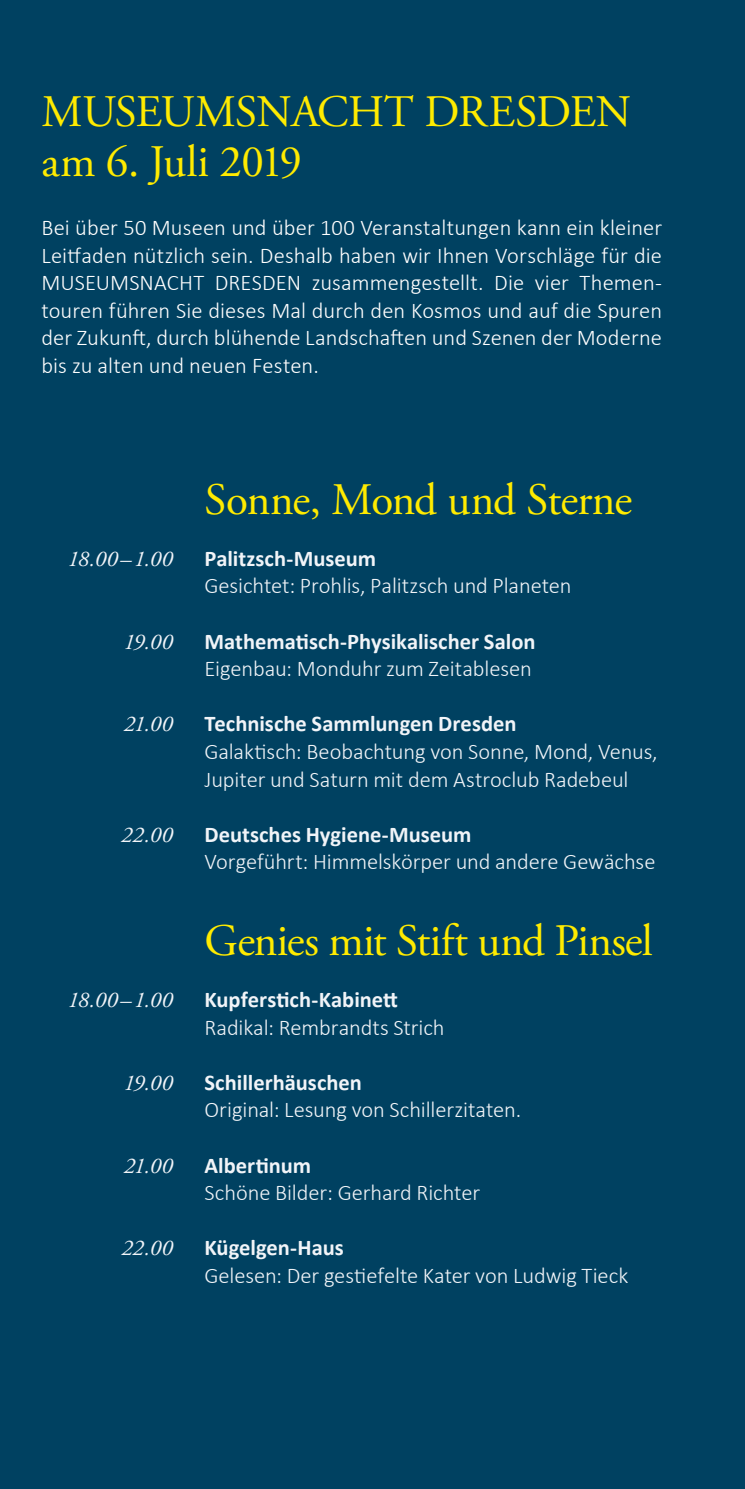
<style>
.page{position:relative;width:745px;height:1489px;background:#fff}
.page>*{position:absolute;margin:0;border:0;box-sizing:border-box;transform-origin:0 0}
.t1{font:45px/50px "Adobe Garamond Pro";letter-spacing:-.02em;color:#ffeb00}
.t2{font:300 22.5px/27.5px "Calibri";letter-spacing:-.005em;color:#f1f4f8}
.t3{font:300 22.5px/27.5px "Calibri";letter-spacing:.005em;color:#fff;text-align:justify}
.t4{font:700 22.5px "Calibri";color:#f1f4f8}
.t5{font:italic 22.5px "Adobe Garamond Pro";letter-spacing:.025em;color:#f1f4f8}
</style>
<div class="page">
<div style="left:0;top:0;width:744px;height:1488px;background:#004161"></div>
<h1 class="t1" style="left:41px;top:88px;width:590px">MUSEUMSNACHT DRESDEN am 6. Juli 2019</h1>
<p class="t3" style="left:41px;top:213px;width:622px">Bei über 50 Museen und über 100 Veranstaltungen kann ein kleiner Leitfaden nützlich sein. Deshalb haben wir Ihnen Vorschläge für die MUSEUMSNACHT DRESDEN zusammengestellt. Die vier Themen&shy;touren führen Sie dieses Mal durch den Kosmos und auf die Spuren der Zukunft, durch blühende Landschaften und Szenen der Moderne bis zu alten und neuen Festen.</p>
<h1 class="t1" style="left:204px;top:476px;width:429px">Sonne, Mond und Sterne</h1>
<p class="t5" style="left:67px;top:545px;width:107px">18.00–1.00</p>
<p class="t4" style="left:204px;top:542px;width:173px">Palitzsch-Museum</p>
<p class="t2" style="left:204px;top:572px;width:368px">Gesichtet: Prohlis, Palitzsch und Planeten</p>
<p class="t5" style="left:123px;top:628px;width:51px">19.00</p>
<p class="t4" style="left:204px;top:625px;width:332px">Mathematisch-Physikalischer Salon</p>
<p class="t2" style="left:204px;top:654px;width:328px">Eigenbau: Monduhr zum Zeitablesen</p>
<p class="t5" style="left:124px;top:710px;width:51px">21.00</p>
<p class="t4" style="left:204px;top:708px;width:313px">Technische Sammlungen Dresden</p>
<p class="t2" style="left:204px;top:737px;width:454px">Galaktisch: Beobachtung von Sonne, Mond, Venus,<br>Jupiter und Saturn mit dem Astroclub Radebeul</p>
<p class="t5" style="left:121px;top:821px;width:53px">22.00</p>
<p class="t4" style="left:204px;top:818px;width:268px">Deutsches Hygiene-Museum</p>
<p class="t2" style="left:204px;top:847px;width:452px">Vorgeführt: Himmelskörper und andere Gewächse</p>
<h1 class="t1" style="left:204px;top:917px;width:449px">Genies mit Stift und Pinsel</h1>
<p class="t5" style="left:67px;top:986px;width:107px">18.00–1.00</p>
<p class="t4" style="left:204px;top:983px;width:195px">Kupferstich-Kabinett</p>
<p class="t2" style="left:204px;top:1013px;width:241px">Radikal: Rembrandts Strich</p>
<p class="t5" style="left:123px;top:1069px;width:51px">19.00</p>
<p class="t4" style="left:204px;top:1066px;width:159px">Schillerhäuschen</p>
<p class="t2" style="left:204px;top:1095px;width:318px">Original: Lesung von Schillerzitaten.</p>
<p class="t5" style="left:124px;top:1151px;width:51px">21.00</p>
<p class="t4" style="left:204px;top:1149px;width:108px">Albertinum</p>
<p class="t2" style="left:204px;top:1178px;width:277px">Schöne Bilder: Gerhard Richter</p>
<p class="t5" style="left:121px;top:1234px;width:53px">22.00</p>
<p class="t4" style="left:204px;top:1231px;width:141px">Kügelgen-Haus</p>
<p class="t2" style="left:204px;top:1261px;width:425px">Gelesen: Der gestiefelte Kater von Ludwig Tieck</p>
</div>
